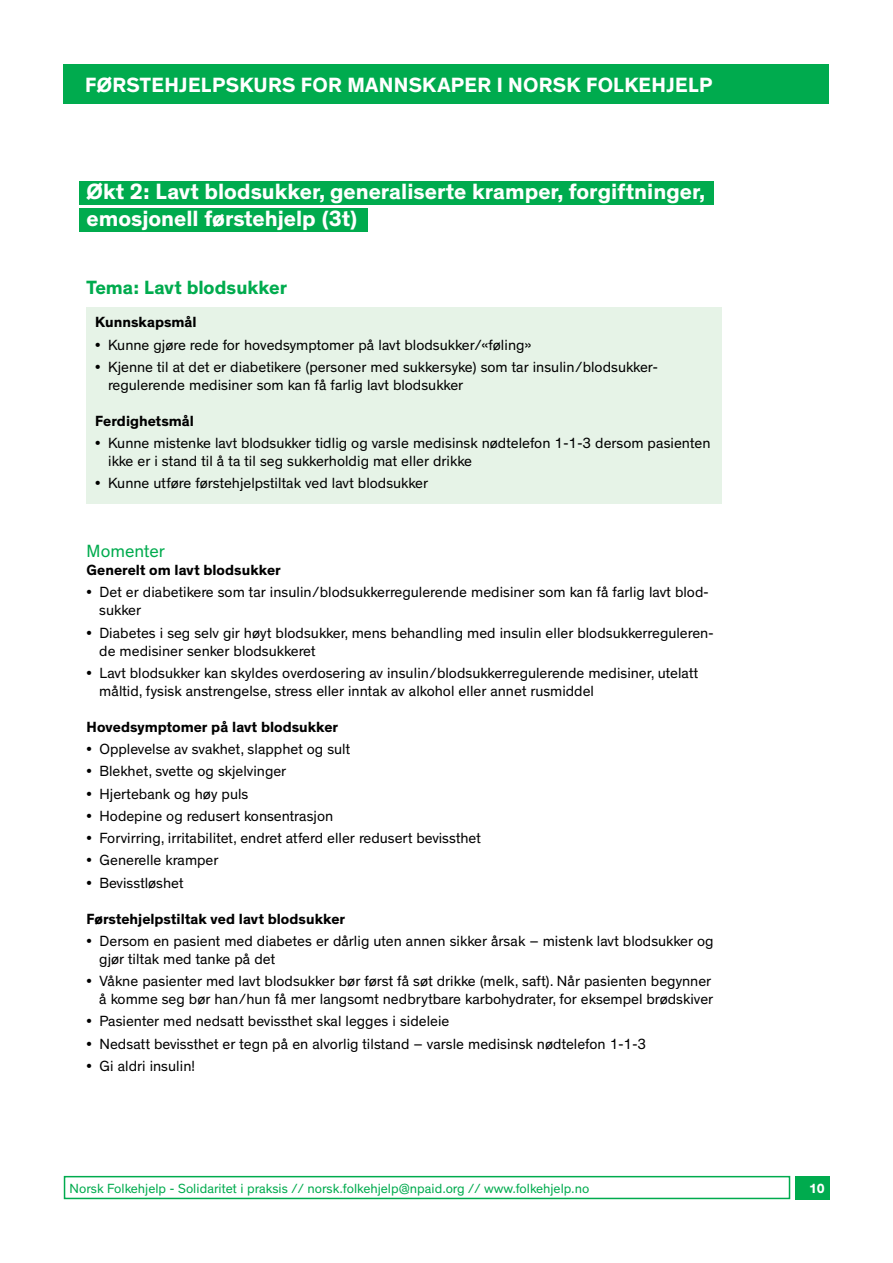
<style>
.page{position:relative;width:893px;height:1263px;background:#fff}
.page>*{position:absolute;margin:0;border:0;box-sizing:border-box;transform-origin:0 0}
.t1{font:700 22.5px/27px "Theinhardt";color:#fff}
.t2{font:700 21px "Theinhardt";letter-spacing:.015em;color:#fff}
.t3{font:700 19.5px "Theinhardt";color:#00ab4e}
.t4{font:18px "Theinhardt";color:#00ab4e}
.t5{font:15px/18px "Theinhardt";color:#000}
.t6{font:700 15px "Theinhardt";color:#000}
.t7{font:13.5px "Theinhardt";color:#00ab4e}
.t8{font:700 13.5px "Theinhardt";color:#fff}
</style>
<div class="page">
<div style="left:64px;top:64px;width:765px;height:40px;background:#00ab4e"></div>
<div style="left:64px;top:1176px;width:726px;height:23px;border:2px solid #00ab4e"></div>
<div style="left:795px;top:1176px;width:34px;height:23px;background:#00ab4e"></div>
<div style="left:80px;top:181px;width:634px;height:23px;background:#00ab4e"></div>
<div style="left:80px;top:208px;width:288px;height:23px;background:#00ab4e"></div>
<div style="left:87px;top:307px;width:635px;height:196px;background:#e6f3e7"></div>
<h2 class="t2" style="left:85px;top:72px;width:629px">FØRSTEHJELPSKURS FOR MANNSKAPER I NORSK FOLKEHJELP</h2>
<h1 class="t1" style="left:87px;top:178px;width:620px">Økt 2: Lavt blodsukker, generaliserte kramper, forgiftninger, emosjonell førstehjelp (3t)</h1>
<h3 class="t3" style="left:87px;top:275px;width:202px">Tema: Lavt blodsukker</h3>
<p class="t6" style="left:95px;top:313px;width:103px">Kunnskapsmål</p>
<p class="t5" style="left:95px;top:336px;width:438px">• Kunne gjøre rede for hovedsymptomer på lavt blodsukker/«føling»</p>
<p class="t5" style="left:108px;top:358px;width:551px;text-indent:-13px">• Kjenne til at det er diabetikere (personer med sukkersyke) som tar insulin/blodsukker&shy;regulerende medisiner som kan få farlig lavt blodsukker</p>
<p class="t6" style="left:95px;top:412px;width:100px">Ferdighetsmål</p>
<p class="t5" style="left:108px;top:435px;width:604px;text-indent:-13px">• Kunne mistenke lavt blodsukker tidlig og varsle medisinsk nødtelefon 1-1-3 dersom pasienten ikke er i stand til å ta til seg sukkerholdig mat eller drikke</p>
<p class="t5" style="left:95px;top:475px;width:334px">• Kunne utføre førstehjelpstiltak ved lavt blodsukker</p>
<p class="t4" style="left:87px;top:540px;width:80px">Momenter</p>
<p class="t6" style="left:87px;top:561px;width:196px">Generelt om lavt blodsukker</p>
<p class="t5" style="left:99px;top:584px;width:611px;text-indent:-13px">• Det er diabetikere som tar insulin/blodsukkerregulerende medisiner som kan få farlig lavt blod&shy;sukker</p>
<p class="t5" style="left:99px;top:624px;width:616px;text-indent:-13px">• Diabetes i seg selv gir høyt blodsukker, mens behandling med insulin eller blodsukkerreguleren&shy;de medisiner senker blodsukkeret</p>
<p class="t5" style="left:99px;top:664px;width:600px;text-indent:-13px">• Lavt blodsukker kan skyldes overdosering av insulin/blodsukkerregulerende medisiner, utelatt måltid, fysisk anstrengelse, stress eller inntak av alkohol eller annet rusmiddel</p>
<p class="t6" style="left:87px;top:717px;width:253px">Hovedsymptomer på lavt blodsukker</p>
<p class="t5" style="left:87px;top:740px;width:265px">• Opplevelse av svakhet, slapphet og sult</p>
<p class="t5" style="left:87px;top:763px;width:201px">• Blekhet, svette og skjelvinger</p>
<p class="t5" style="left:87px;top:785px;width:163px">• Hjertebank og høy puls</p>
<p class="t5" style="left:87px;top:807px;width:248px">• Hodepine og redusert konsentrasjon</p>
<p class="t5" style="left:87px;top:829px;width:396px">• Forvirring, irritabilitet, endret atferd eller redusert bevissthet</p>
<p class="t5" style="left:87px;top:852px;width:133px">• Generelle kramper</p>
<p class="t5" style="left:87px;top:874px;width:99px">• Bevisstløshet</p>
<p class="t6" style="left:87px;top:909px;width:260px">Førstehjelpstiltak ved lavt blodsukker</p>
<p class="t5" style="left:99px;top:932px;width:616px;text-indent:-13px">• Dersom en pasient med diabetes er dårlig uten annen sikker årsak – mistenk lavt blodsukker og gjør tiltak med tanke på det</p>
<p class="t5" style="left:87px;top:972px;width:628px;text-align:right">• Våkne pasienter med lavt blodsukker bør først få søt drikke (melk, saft). Når pasienten begynner å komme seg bør han/hun få mer langsomt nedbrytbare karbohydrater, for eksempel brødskiver</p>
<p class="t5" style="left:87px;top:1012px;width:364px">• Pasienter med nedsatt bevissthet skal legges i sideleie</p>
<p class="t5" style="left:87px;top:1035px;width:561px">• Nedsatt bevissthet er tegn på en alvorlig tilstand – varsle medisinsk nødtelefon 1-1-3</p>
<p class="t5" style="left:87px;top:1057px;width:110px">• Gi aldri insulin!</p>
<p class="t7" style="left:70px;top:1180px;width:521px">Norsk Folkehjelp - Solidaritet i praksis // norsk.folkehjelp@npaid.org // www.folkehjelp.no</p>
<p class="t8" style="left:809px;top:1180px;width:17px">10</p>
</div>
